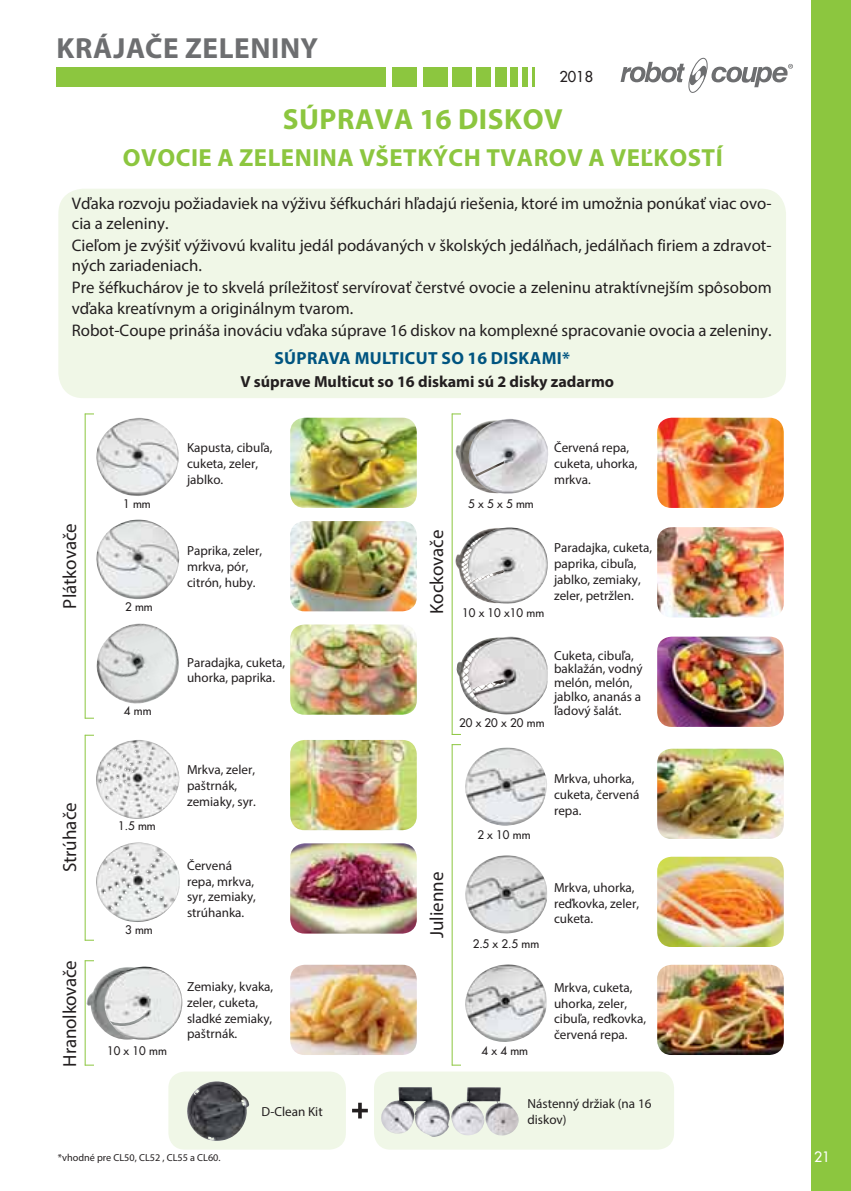
<style>
.page{position:relative;width:851px;height:1191px;background:#fff}
.page>*{position:absolute;margin:0;border:0;box-sizing:border-box;transform-origin:0 0}
.t1{font:700 29.2px "Myriad Pro";letter-spacing:.02em;color:#6d6e70}
.t2{font:700 29.2px "Myriad Pro";letter-spacing:.02em;color:#8cc63f}
.t3{font:700 24.8px "Myriad Pro";letter-spacing:.02em;color:#8cc63f}
.t4{font:19px "Myriad Pro";color:#231f20}
.t5{font:700 17.6px "Myriad Pro";letter-spacing:.02em;color:#005480}
.t6{font:16.8px/20.2px "Myriad Pro";color:#231f20}
.t7{font:700 16px "Myriad Pro";color:#231f20}
.t8{font:14.6px "Futura";color:#231f20}
.t9{font:14px "Futura";color:#fff}
.t10{font:13.2px/15.8px "Myriad Pro";color:#231f20}
.t11{font:11.6px "Futura";color:#231f20}
.t12{font:10.2px "Myriad Pro";color:#231f20}
</style>
<div class="page">
<div style="left:811px;top:0;width:39px;height:1191px;background:#8cc63f"></div>
<div style="left:56px;top:67px;width:330px;height:19px;background:#8cc63f"></div>
<div style="left:393px;top:67px;width:24px;height:19px;background:#8cc63f"></div>
<div style="left:423px;top:67px;width:24px;height:19px;background:#8cc63f"></div>
<div style="left:452px;top:67px;width:19px;height:19px;background:#8cc63f"></div>
<div style="left:475px;top:67px;width:15px;height:19px;background:#8cc63f"></div>
<div style="left:495px;top:67px;width:11px;height:19px;background:#8cc63f"></div>
<div style="left:510px;top:67px;width:8px;height:19px;background:#8cc63f"></div>
<div style="left:522px;top:67px;width:5px;height:19px;background:#8cc63f"></div>
<hr style="left:531px;top:67px;width:3px;height:19px;background:#8cc63f">
<svg style="left:620px;top:57px;width:172px;height:36px"></svg>
<div style="left:58px;top:189px;width:727px;height:209px;background:#f0f7e7;border-radius:25px"></div>
<img style="left:96px;top:418px;width:83px;height:78px">
<img style="left:96px;top:740px;width:84px;height:79px">
<img style="left:96px;top:519px;width:84px;height:80px">
<img style="left:96px;top:842px;width:84px;height:80px">
<img style="left:96px;top:623px;width:83px;height:81px">
<hr style="left:85px;top:413px;width:1px;height:305px;background:#8cc63f">
<hr style="left:451px;top:413px;width:1px;height:322px;background:#8cc63f">
<hr style="left:451px;top:744px;width:1px;height:321px;background:#8cc63f">
<hr style="left:85px;top:735px;width:1px;height:205px;background:#8cc63f">
<hr style="left:85px;top:960px;width:1px;height:105px;background:#8cc63f">
<img style="left:290px;top:418px;width:127px;height:90px;border-radius:14px">
<img style="left:455px;top:432px;width:13px;height:49px">
<img style="left:468px;top:419px;width:80px;height:75px">
<img style="left:657px;top:418px;width:126px;height:90px;border-radius:14px">
<img style="left:290px;top:740px;width:127px;height:90px;border-radius:14px">
<img style="left:290px;top:964px;width:127px;height:91px;border-radius:14px">
<img style="left:290px;top:521px;width:127px;height:90px;border-radius:14px">
<img style="left:455px;top:542px;width:12px;height:47px">
<img style="left:467px;top:527px;width:81px;height:77px">
<img style="left:657px;top:527px;width:126px;height:90px;border-radius:14px">
<img style="left:290px;top:843px;width:127px;height:90px;border-radius:14px">
<img style="left:290px;top:624px;width:127px;height:90px;border-radius:14px">
<img style="left:456px;top:653px;width:10px;height:44px">
<img style="left:466px;top:636px;width:82px;height:79px">
<img style="left:657px;top:636px;width:126px;height:91px;border-radius:14px">
<img style="left:87px;top:976px;width:17px;height:55px">
<img style="left:104px;top:966px;width:78px;height:74px">
<img style="left:657px;top:748px;width:126px;height:91px;border-radius:14px">
<img style="left:465px;top:747px;width:82px;height:79px">
<img style="left:657px;top:856px;width:126px;height:91px;border-radius:14px">
<img style="left:465px;top:855px;width:82px;height:79px">
<img style="left:657px;top:964px;width:126px;height:91px;border-radius:14px">
<img style="left:465px;top:964px;width:82px;height:78px">
<svg style="left:352px;top:1102px;width:16px;height:16px"></svg>
<svg style="left:168px;top:1071px;width:178px;height:78px;background:#d9dfd2"></svg>
<img style="left:187px;top:1081px;width:28px;height:47px">
<div style="left:374px;top:1071px;width:300px;height:78px;background:#f0f7e7;border-radius:17px"></div>
<img style="left:381px;top:1087px;width:138px;height:50px">
<h1 class="t1" style="left:57px;top:38px;width:263px">KRÁJAČE ZELENINY</h1>
<p class="t8" style="left:559px;top:70px;width:35px">2018</p>
<h1 class="t2" style="left:283px;top:108px;width:281px">SÚPRAVA 16 DISKOV</h1>
<h2 class="t3" style="left:123px;top:149px;width:601px">OVOCIE A ZELENINA VŠETKÝCH TVAROV A VEĽKOSTÍ</h2>
<p class="t6" style="left:72px;top:195px;width:701px">Vďaka rozvoju požiadaviek na výživu šéfkuchári hľadajú riešenia, ktoré im umožnia ponúkať viac ovo&shy;cia a zeleniny.</p>
<p class="t6" style="left:72px;top:237px;width:701px">Cieľom je zvýšiť výživovú kvalitu jedál podávaných v školských jedálňach, jedálňach firiem a zdravot&shy;ných zariadeniach.</p>
<p class="t6" style="left:72px;top:279px;width:701px">Pre šéfkuchárov je to skvelá príležitosť servírovať čerstvé ovocie a zeleninu atraktívnejším spôsobom vďaka kreatívnym a originálnym tvarom.</p>
<p class="t6" style="left:72px;top:322px;width:701px">Robot-Coupe prináša inováciu vďaka súprave 16 diskov na komplexné spracovanie ovocia a zeleniny.</p>
<h3 class="t5" style="left:274px;top:351px;width:297px">SÚPRAVA MULTICUT SO 16 DISKAMI*</h3>
<p class="t7" style="left:240px;top:376px;width:375px">V súprave Multicut so 16 diskami sú 2 disky zadarmo</p>
<p class="t11" style="left:123px;top:498px;width:29px">1 mm</p>
<p class="t10" style="left:187px;top:441px;width:87px">Kapusta, cibuľa, cuketa, zeler, jablko.</p>
<h3 class="t4" style="left:62px;top:608px;width:87px;rotate:-90deg">Plátkovače</h3>
<h3 class="t4" style="left:429px;top:614px;width:86px;rotate:-90deg">Kockovače</h3>
<p class="t10" style="left:187px;top:544px;width:77px">Paprika, zeler, mrkva, pór, citrón, huby.</p>
<p class="t11" style="left:125px;top:601px;width:29px">2 mm</p>
<h3 class="t4" style="left:62px;top:872px;width:71px;rotate:-90deg">Strúhače</h3>
<h3 class="t4" style="left:62px;top:1066px;width:108px;rotate:-90deg">Hranolkovače</h3>
<p class="t11" style="left:124px;top:704px;width:29px">4 mm</p>
<p class="t11" style="left:118px;top:820px;width:39px">1.5 mm</p>
<p class="t11" style="left:125px;top:923px;width:29px">3 mm</p>
<p class="t11" style="left:107px;top:1045px;width:61px">10 x 10 mm</p>
<p class="t10" style="left:187px;top:655px;width:100px">Paradajka, cuketa, uhorka, paprika.</p>
<p class="t10" style="left:187px;top:763px;width:70px">Mrkva, zeler, paštrnák, zemiaky, syr.</p>
<p class="t10" style="left:187px;top:858px;width:70px">Červená repa, mrkva, syr, zemiaky, strúhanka.</p>
<p class="t10" style="left:187px;top:980px;width:88px">Zemiaky, kvaka, zeler, cuketa, sladké zemiaky, paštrnák.</p>
<h3 class="t4" style="left:429px;top:938px;width:68px;rotate:-90deg">Julienne</h3>
<p class="t11" style="left:468px;top:498px;width:67px">5 x 5 x 5 mm</p>
<p class="t10" style="left:554px;top:441px;width:85px">Červená repa, cuketa, uhorka, mrkva.</p>
<p class="t11" style="left:462px;top:607px;width:84px">10 x 10 x10 mm</p>
<p class="t10" style="left:554px;top:541px;width:100px">Paradajka, cuketa, paprika, cibuľa, jablko, zemiaky, zeler, petržlen.</p>
<p class="t11" style="left:459px;top:716px;width:87px">20 x 20 x 20 mm</p>
<p class="t10" style="left:554px;top:649px;width:90px;line-height:13.8px">Cuketa, cibuľa, baklažán, vodný melón, melón, jablko, ananás a ľadový šalát.</p>
<p class="t11" style="left:477px;top:829px;width:55px">2 x 10 mm</p>
<p class="t10" style="left:554px;top:772px;width:87px">Mrkva, uhorka, cuketa, červená repa.</p>
<p class="t11" style="left:472px;top:937px;width:68px">2.5 x 2.5 mm</p>
<p class="t11" style="left:481px;top:1045px;width:48px">4 x 4 mm</p>
<p class="t10" style="left:554px;top:881px;width:87px">Mrkva, uhorka, reďkovka, zeler, cuketa.</p>
<p class="t10" style="left:554px;top:981px;width:94px">Mrkva, cuketa, uhorka, zeler, cibuľa, reďkovka, červená repa.</p>
<p class="t12" style="left:58px;top:1154px;width:164px">*vhodné pre CL50, CL52 , CL55 a CL60.</p>
<p class="t10" style="left:261px;top:1105px;width:63px">D-Clean Kit</p>
<p class="t10" style="left:527px;top:1097px;width:125px">Nástenný držiak (na 16 diskov)</p>
<p class="t9" style="left:814px;top:1149px;width:18px">21</p>
</div>
